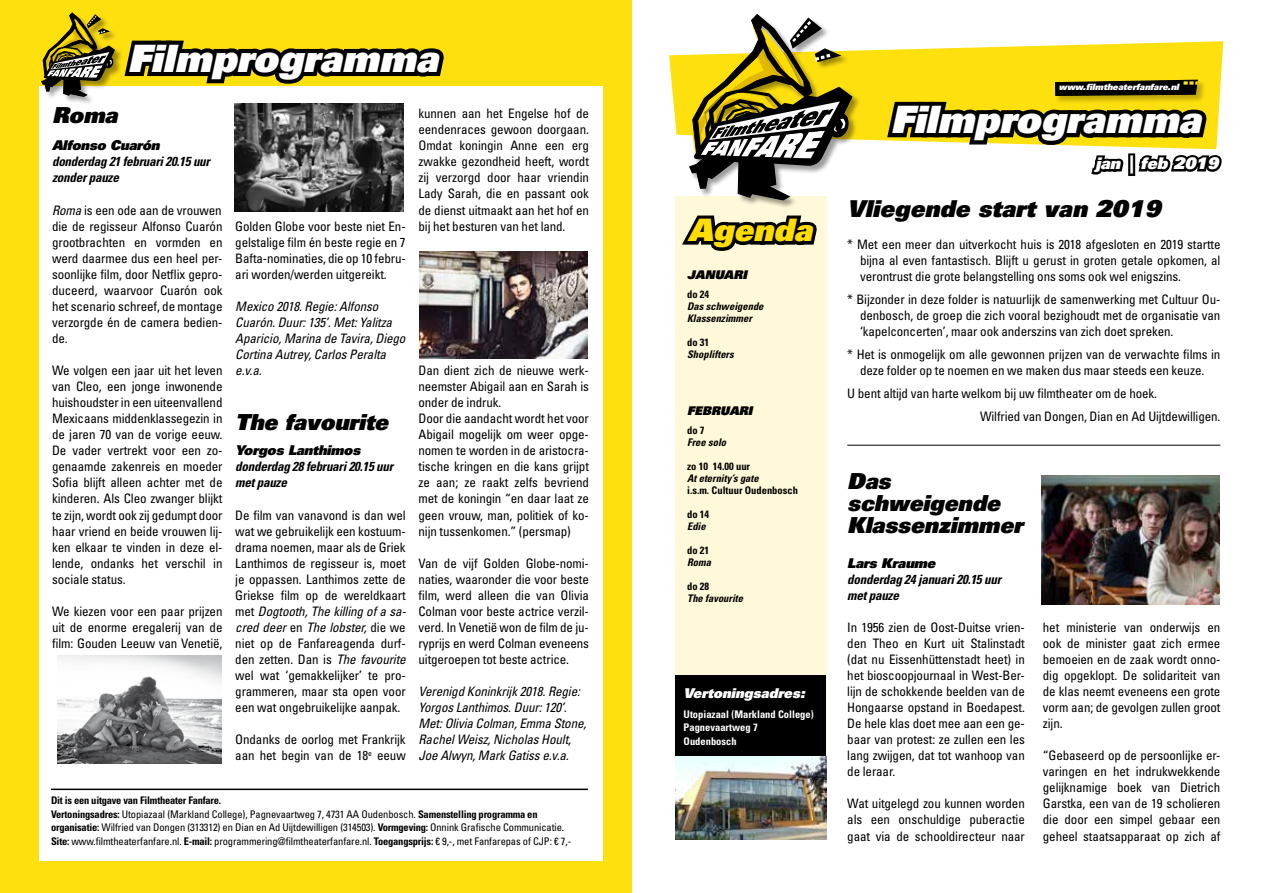
<style>
.page{position:relative;width:1263px;height:893px;background:#fff}
.page>*{position:absolute;margin:0;border:0;box-sizing:border-box;transform-origin:0 0}
.t1{font:37.8px "Univers LT Std X Black Obl";color:#fff}
.t2{font:31.05px "Univers LT Std X Black Obl";color:#fd0}
.t3{font:23.25px "Univers LT Std X Black Obl";color:#000}
.t4{font:22.05px/22.5px "Univers LT Std X Black Obl";letter-spacing:-.005em;color:#000}
.t5{font:16.05px "Univers LT Std X Black Obl";color:#fff}
.t6{font:13.5px "Univers LT Std X Black Obl";letter-spacing:-.015em;color:#000}
.t7{font:13.5px "Univers LT Std X Black Obl";color:#fff}
.t8{font:condensed 13.05px/16px "Univers LT Std";letter-spacing:-.01em;color:#000;text-align:justify}
.t9{font:italic condensed 13.05px/16px "Univers LT Std";letter-spacing:-.01em;color:#000}
.t10{font:italic 700 condensed 13.05px/16px "Univers LT Std";letter-spacing:-.02em;color:#000}
.t11{font:12px "Univers LT Std X Black Obl";color:#000}
.t12{font:condensed 10.5px/13.5px "Univers LT Std";letter-spacing:-.01em;color:#000}
.t13{font:italic 700 condensed 10.5px/12px "Univers LT Std";color:#000}
.t14{font:700 condensed 10.5px "Univers LT Std";color:#000}
.t15{font:700 condensed 10.5px/13.5px "Univers LT Std";color:#fff}
.t16{font:8.7px "Univers LT Std X Black Obl";color:#fff}
.s1{font-style:italic}
.s2{font-weight:700}
</style>
<div class="page">
<div style="left:675px;top:197px;width:151px;height:620px;background:#fff8d9"></div>
<svg style="left:669px;top:41px;width:554px;height:100px;fill:#ffe00f"></svg>
<div style="left:690px;top:15px;width:171px;height:194px;background:#000;opacity:.39"></div>
<svg style="left:678px;top:14px;width:174px;height:260px"></svg>
<div style="left:0;top:0;width:631px;height:893px;background:#ffe00f"></div>
<div style="left:39px;top:86px;width:563px;height:775px;background:#fff"></div>
<svg style="left:41px;top:13px;width:403px;height:99px"></svg>
<div style="left:675px;top:675px;width:151px;height:138px;background:#000"></div>
<svg style="left:883px;top:79px;width:340px;height:97px"></svg>
<hr style="left:51px;top:789px;width:537px;height:1px;background:#000">
<hr style="left:847px;top:445px;width:373px;height:1px;background:#000">
<img style="left:675px;top:756px;width:151px;height:84px">
<img style="left:420px;top:252px;width:168px;height:106px">
<img style="left:235px;top:104px;width:169px;height:108px">
<img style="left:1042px;top:475px;width:178px;height:130px">
<img style="left:57px;top:656px;width:164px;height:108px">
<h1 class="t1" style="left:128px;top:34px;width:312px">Filmprogramma</h1>
<h3 class="t4" style="left:52px;top:104px;width:67px">Roma</h3>
<p class="t6" style="left:52px;top:137px;width:109px">Alfonso Cuarón</p>
<p class="t10" style="left:52px;top:154px;width:159px">donderdag 21 februari 20.15 uur zonder pauze</p>
<p class="t8" style="left:52px;top:202px;width:172px"><span class="s1">Roma</span> is een ode aan de vrouwen die de regisseur Alfonso Cuarón grootbrachten en vormden en werd daarmee dus een heel per&shy;soonlijke film, door Netflix gepro&shy;duceerd, waarvoor Cuarón ook het scenario schreef, de montage verzorgde én de camera bedien&shy;de.</p>
<p class="t8" style="left:52px;top:362px;width:172px">We volgen een jaar uit het leven van Cleo, een jonge inwonende huishoudster in een uiteenvallend Mexicaans middenklassegezin in de jaren 70 van de vorige eeuw.<br>De vader vertrekt voor een zo&shy;genaamde zakenreis en moeder Sofia blijft alleen achter met de kinderen. Als Cleo zwanger blijkt te zijn, wordt ook zij gedumpt door haar vriend en beide vrouwen lij&shy;ken elkaar te vinden in deze el&shy;lende, ondanks het verschil in sociale status.</p>
<p class="t8" style="left:52px;top:603px;width:172px">We kiezen voor een paar prijzen uit de enorme eregalerij van de film: Gouden Leeuw van Venetië,</p>
<p class="t8" style="left:418px;top:105px;width:172px">kunnen aan het Engelse hof de eendenraces gewoon doorgaan.<br>Omdat koningin Anne een erg zwakke gezondheid heeft, wordt zij verzorgd door haar vriendin Lady Sarah, die en passant ook de dienst uitmaakt aan het hof en bij het besturen van het land.</p>
<p class="t8" style="left:235px;top:218px;width:172px">Golden Globe voor beste niet En&shy;gelstalige film én beste regie en 7<br>Bafta-nominaties, die op 10 febru&shy;ari worden/werden uitgereikt.</p>
<p class="t9" style="left:235px;top:298px;width:172px">Mexico 2018. Regie: Alfonso<br>Cuarón. Duur: 135’. Met: Yalitza<br>Aparicio, Marina de Tavira, Diego<br>Cortina Autrey, Carlos Peralta e.v.a.</p>
<h3 class="t4" style="left:235px;top:410px;width:154px">The favourite</h3>
<p class="t6" style="left:235px;top:442px;width:127px">Yorgos Lanthimos</p>
<p class="t10" style="left:235px;top:459px;width:159px">donderdag 28 februari 20.15 uur met pauze</p>
<p class="t8" style="left:235px;top:507px;width:172px">De film van vanavond is dan wel wat we gebruikelijk een kostuum&shy;drama noemen, maar als de Griek Lanthimos de regisseur is, moet je oppassen. Lanthimos zette de Griekse film op de wereldkaart met <span class="s1">Dogtooth, The killing of a sa&shy;cred deer</span> en <span class="s1">The lobster,</span> die we niet op de Fanfareagenda durf&shy;den zetten. Dan is <span class="s1">The favourite </span>wel wat ‘gemakkelijker’ te pro&shy;grammeren, maar sta open voor een wat ongebruikelijke aanpak.</p>
<p class="t8" style="left:235px;top:731px;width:172px">Ondanks de oorlog met Frankrijk aan het begin van de 18<sup>e</sup> eeuw</p>
<p class="t8" style="left:418px;top:362px;width:172px;text-align:left">Dan dient zich de nieuwe werk&shy;neemster Abigail aan en Sarah is onder de indruk.<br>Door die aandacht wordt het voor<br>Abigail mogelijk om weer opge&shy;nomen te worden in de aristocra&shy;tische kringen en die kans grijpt ze aan; ze raakt zelfs bevriend met de koningin “en daar laat ze geen vrouw, man, politiek of ko&shy;nijn tussenkomen.” (persmap)</p>
<p class="t8" style="left:418px;top:555px;width:172px">Van de vijf Golden Globe-nomi&shy;naties, waaronder die voor beste film, werd alleen die van Olivia Colman voor beste actrice verzil&shy;verd. In Venetië won de film de ju&shy;ryprijs en werd Colman eveneens uitgeroepen tot beste actrice.</p>
<p class="t9" style="left:418px;top:683px;width:169px">Verenigd Koninkrijk 2018. Regie:<br>Yorgos Lanthimos. Duur: 120’.<br>Met: Olivia Colman, Emma Stone,<br>Rachel Weisz, Nicholas Hoult,<br>Joe Alwyn, Mark Gatiss e.v.a.</p>
<p class="t12" style="left:51px;top:794px;width:522px"><span class="s2">Dit is een uitgave van Filmtheater Fanfare.<br>Vertoningsadres:</span> Utopiazaal (Markland College), Pagnevaartweg 7, 4731 AA Oudenbosch. <span class="s2">Samenstelling programma en organisatie:</span> Wilfried van Dongen (313312) en Dian en Ad Uijtdewilligen (314503). <span class="s2">Vormgeving:</span> Onnink Grafische Communicatie.<br><span class="s2">Site:</span> www.filmtheaterfanfare.nl. <span class="s2">E-mail:</span> programmering@filmtheaterfanfare.nl. <span class="s2">Toegangsprijs:</span> € 9,-, met Fanfarepas of CJP: € 7,-</p>
<h2 class="t2" style="left:688px;top:210px;width:125px">Agenda</h2>
<p class="t11" style="left:687px;top:266px;width:61px">JANUARI</p>
<p class="t14" style="left:687px;top:288px;width:24px">do 24</p>
<p class="t13" style="left:687px;top:300px;width:78px">Das schweigende<br>Klassenzimmer</p>
<p class="t14" style="left:687px;top:336px;width:24px">do 31</p>
<p class="t13" style="left:687px;top:348px;width:48px">Shoplifters</p>
<p class="t11" style="left:687px;top:402px;width:67px">FEBRUARI</p>
<p class="t14" style="left:687px;top:424px;width:19px">do 7</p>
<p class="t13" style="left:687px;top:437px;width:41px">Free solo</p>
<p class="t14" style="left:687px;top:460px;width:64px">zo 10 14.00 uur</p>
<p class="t13" style="left:687px;top:473px;width:73px">At eternity’s gate</p>
<p class="t14" style="left:687px;top:484px;width:112px">i.s.m. Cultuur Oudenbosch</p>
<p class="t14" style="left:687px;top:508px;width:24px">do 14</p>
<p class="t13" style="left:687px;top:521px;width:20px">Edie</p>
<p class="t14" style="left:687px;top:544px;width:24px">do 21</p>
<p class="t13" style="left:687px;top:557px;width:25px">Roma</p>
<p class="t14" style="left:687px;top:580px;width:24px">do 28</p>
<p class="t13" style="left:687px;top:593px;width:57px">The favourite</p>
<p class="t7" style="left:684px;top:685px;width:123px">Vertoningsadres:</p>
<p class="t15" style="left:684px;top:707px;width:132px">Utopiazaal (Markland College)<br>Pagnevaartweg 7<br>Oudenbosch</p>
<p class="t16" style="left:1059px;top:82px;width:122px">www.filmtheaterfanfare.nl</p>
<h1 class="t1" style="left:890px;top:95px;width:312px">Filmprogramma</h1>
<p class="t5" style="left:1095px;top:153px;width:124px">jan | feb 2019</p>
<h3 class="t3" style="left:847px;top:193px;width:315px">Vliegende start van 2019</h3>
<p class="t8" style="left:860px;top:236px;width:362px;text-indent:-13px">* Met een meer dan uitverkocht huis is 2018 afgesloten en 2019 startte bijna al even fantastisch. Blijft u gerust in groten getale opkomen, al verontrust die grote belangstelling ons soms ook wel enigszins.</p>
<p class="t8" style="left:860px;top:291px;width:362px;text-indent:-13px">* Bijzonder in deze folder is natuurlijk de samenwerking met Cultuur Ou&shy;denbosch, de groep die zich vooral bezighoudt met de organisatie van ‘kapelconcerten’, maar ook anderszins van zich doet spreken.</p>
<p class="t8" style="left:847px;top:346px;width:375px;text-align:center">* Het is onmogelijk om alle gewonnen prijzen van de verwachte films in deze folder op te noemen en we maken dus maar steeds een keuze.</p>
<p class="t8" style="left:980px;top:382px;width:242px;line-height:23.1px;text-indent:-133px">U bent altijd van harte welkom bij uw filmtheater om de hoek.<br>Wilfried van Dongen, Dian en Ad Uijtdewilligen.</p>
<h3 class="t4" style="left:847px;top:469px;width:177px">Das schweigende<br>Klassenzimmer</h3>
<p class="t6" style="left:847px;top:554px;width:90px">Lars Kraume</p>
<p class="t10" style="left:847px;top:571px;width:155px">donderdag 24 januari 20.15 uur met pauze</p>
<p class="t8" style="left:847px;top:619px;width:179px">In 1956 zien de Oost-Duitse vrien&shy;den Theo en Kurt uit Stalinstadt (dat nu Eissenhüttenstadt heet) in het bioscoopjournaal in West-Ber&shy;lijn de schokkende beelden van de Hongaarse opstand in Boedapest.<br>De hele klas doet mee aan een ge&shy;baar van protest: ze zullen een les lang zwijgen, dat tot wanhoop van de leraar.</p>
<p class="t8" style="left:847px;top:796px;width:179px">Wat uitgelegd zou kunnen worden als een onschuldige puberactie gaat via de schooldirecteur naar</p>
<p class="t8" style="left:1043px;top:619px;width:179px">het ministerie van onderwijs en ook de minister gaat zich ermee bemoeien en de zaak wordt onno&shy;dig opgeklopt. De solidariteit van de klas neemt eveneens een grote vorm aan; de gevolgen zullen groot zijn.</p>
<p class="t8" style="left:1043px;top:747px;width:179px">“Gebaseerd op de persoonlijke er&shy;varingen en het indrukwekkende gelijknamige boek van Dietrich Garstka, een van de 19 scholieren die door een simpel gebaar een geheel staatsapparaat op zich af</p>
</div>
